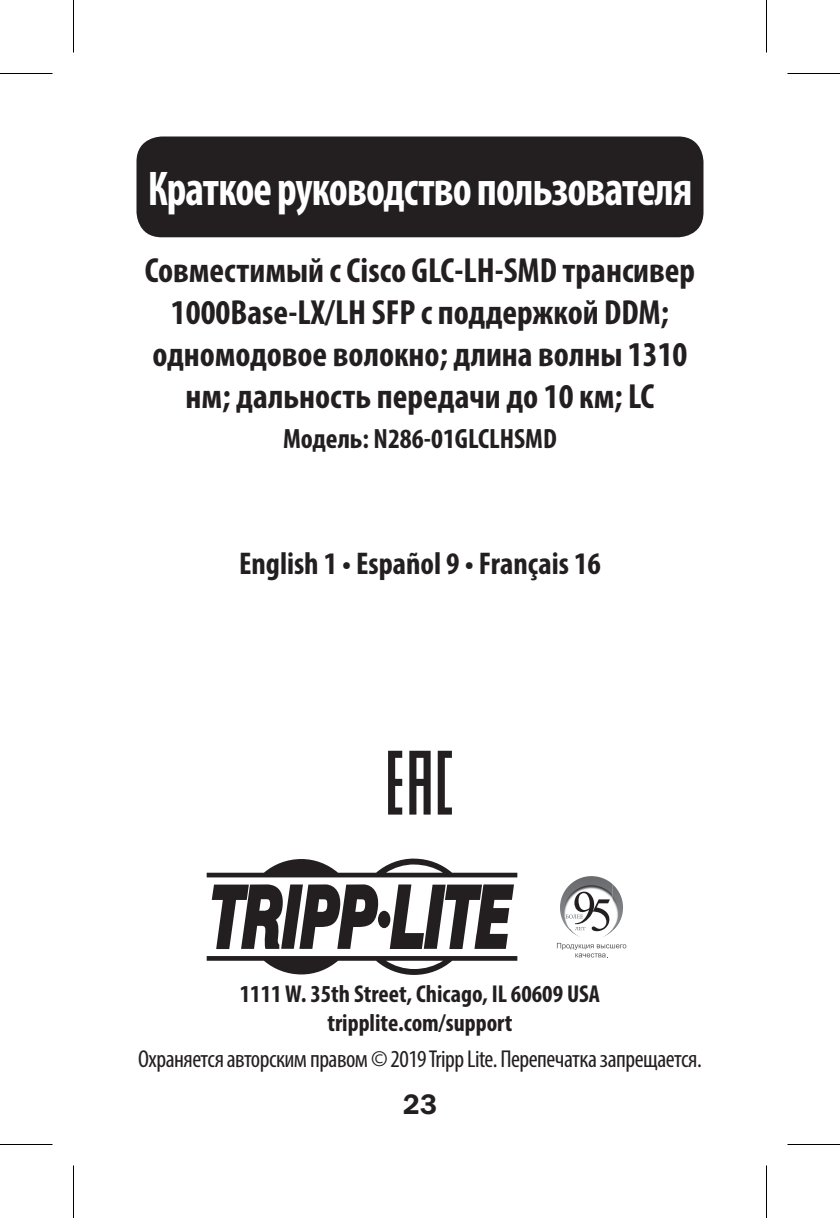
<style>
.page{position:relative;width:840px;height:1218px;background:#fff}
.page>*{position:absolute;margin:0;border:0;box-sizing:border-box;transform-origin:0 0}
.t1{font:700 condensed 49px "Myriad Pro";letter-spacing:-.02em;color:#fff;scale:.9 1}
.t2{font:700 condensed 35px/42px "Myriad Pro";color:#231f20;text-align:center}
.t3{font:700 condensed 31.5px "Myriad Pro";color:#231f20}
.t4{font:700 condensed 28px "Myriad Pro";color:#231f20}
.t5{font:600 28px "Franklin Gothic IT Cby BT";color:#231f20}
.t6{font:condensed 24.5px "Myriad Pro";letter-spacing:-.02em;color:#231f20}
.t7{font:700 condensed 24.5px/29.4px "Myriad Pro";color:#231f20;text-align:center}
</style>
<div class="page">
<div style="left:137px;top:136px;width:567px;height:101px;background:#231f20;border-radius:25px"></div>
<div style="left:378px;top:911px;width:12px;height:17px;background:#231f20;border-radius:50%"></div>
<svg style="left:212px;top:884px;width:167px;height:65px"></svg>
<svg style="left:390px;top:884px;width:124px;height:65px"></svg>
<svg style="left:207px;top:859px;width:310px;height:18px"></svg>
<svg style="left:207px;top:956px;width:310px;height:19px"></svg>
<img style="left:563px;top:876px;width:27px;height:17px">
<img style="left:613px;top:890px;width:10px;height:40px">
<img style="left:569px;top:929px;width:38px;height:8px">
<svg style="left:574px;top:892px;width:36px;height:39px"></svg>
<svg style="left:557px;top:943px;width:69px;height:15px"></svg>
<svg style="left:409px;top:751px;width:22px;height:64px"></svg>
<svg style="left:388px;top:751px;width:14px;height:64px"></svg>
<svg style="left:438px;top:751px;width:14px;height:64px"></svg>
<hr style="left:0;top:73px;width:52px;height:1px;background:#000">
<hr style="left:788px;top:73px;width:52px;height:1px;background:#000">
<hr style="left:0;top:1144px;width:52px;height:1px;background:#000">
<hr style="left:788px;top:1144px;width:52px;height:1px;background:#000">
<hr style="left:73px;top:0;width:1px;height:52px;background:#000">
<hr style="left:73px;top:1166px;width:1px;height:52px;background:#000">
<hr style="left:766px;top:0;width:1px;height:52px;background:#000">
<hr style="left:766px;top:1166px;width:1px;height:52px;background:#000">
<p class="t1" style="left:148px;top:158px;width:607px">Краткое руководство пользователя</p>
<p class="t2" style="left:145px;top:249px;width:552px">Совместимый с Cisco GLC-LH-SMD трансивер 1000Base-LX/LH SFP с поддержкой DDM; одномодовое волокно; длина волны 1310 нм; дальность передачи до 10 км; LC</p>
<p class="t4" style="left:283px;top:422px;width:275px">Модель: N286-01GLCLHSMD</p>
<p class="t3" style="left:239px;top:543px;width:363px">English 1 • Español 9 • Français 16</p>
<p class="t7" style="left:240px;top:978px;width:362px">1111 W. 35th Street, Chicago, IL 60609 USA tripplite.com/support</p>
<p class="t6" style="left:138px;top:1044px;width:565px">Охраняется авторским правом © 2019 Tripp Lite. Перепечатка запрещается.</p>
<p class="t5" style="left:403px;top:1087px;width:36px">23</p>
</div>
